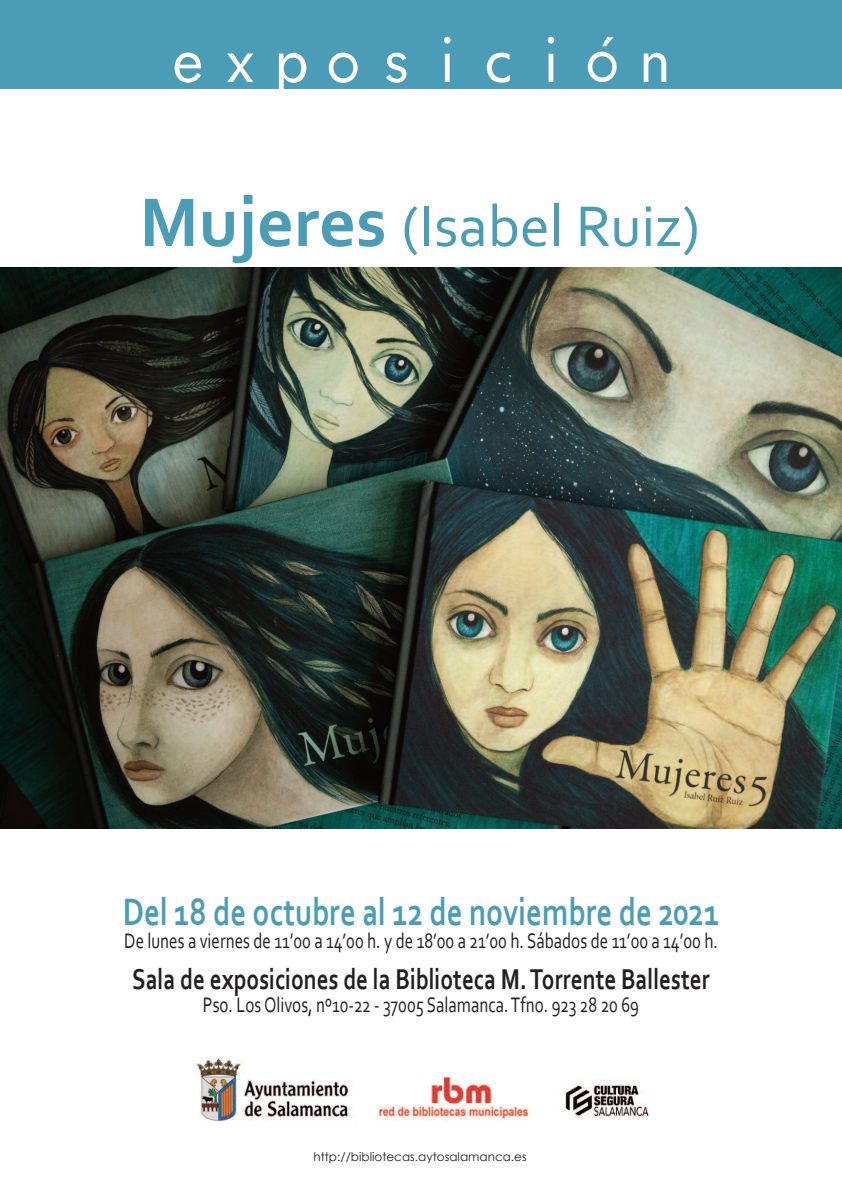
<style>
.page{position:relative;width:842px;height:1191px;background:#fff}
.page>*{position:absolute;margin:0;border:0;box-sizing:border-box;transform-origin:0 0}
.t1{font:61.3px "Futurist Fixed Width";letter-spacing:-.1em;color:#fff;scale:.94 1}
.t2{font:60px "Corbel";color:#4b9db7}
.t3{font:700 40px "Corbel";color:#4b9db7;scale:.77 1}
.t4{font:700 30px "Corbel";color:#231f20;scale:.77 1}
.t5{font:22px "Corbel";color:#231f20;scale:.77 1}
.t6{font:12px "Century Gothic";color:#231f20}
.s1{font-weight:700;font-size:72px}
</style>
<div class="page">
<div style="left:0;top:0;width:842px;height:89px;background:#4b9db7"></div>
<img style="left:0;top:267px;width:842px;height:561px">
<img style="left:192px;top:1058px;width:339px;height:64px">
<img style="left:560px;top:1079px;width:90px;height:39px">
<h1 class="t1" style="left:159px;top:20px;width:559px">exposición</h1>
<h2 class="t2" style="left:139px;top:201px;width:562px"><span class="s1">Mujeres</span> (Isabel Ruiz)</h2>
<h3 class="t3" style="left:123px;top:895px;width:776px">Del 18 de octubre al 12 de noviembre de 2021</h3>
<p class="t5" style="left:124px;top:932px;width:772px">De lunes a viernes de 11’00 a 14’00 h. y de 18’00 a 21’00 h. Sábados de 11’00 a 14’00 h.</p>
<h3 class="t4" style="left:132px;top:967px;width:752px">Sala de exposiciones de la Biblioteca M.Torrente Ballester</h3>
<p class="t5" style="left:203px;top:995px;width:568px">Pso. Los Olivos, nº10-22 - 37005 Salamanca.Tfno. 923 28 20 69</p>
<p class="t6" style="left:314px;top:1148px;width:215px">http://bibliotecas.aytosalamanca.es</p>
</div>
